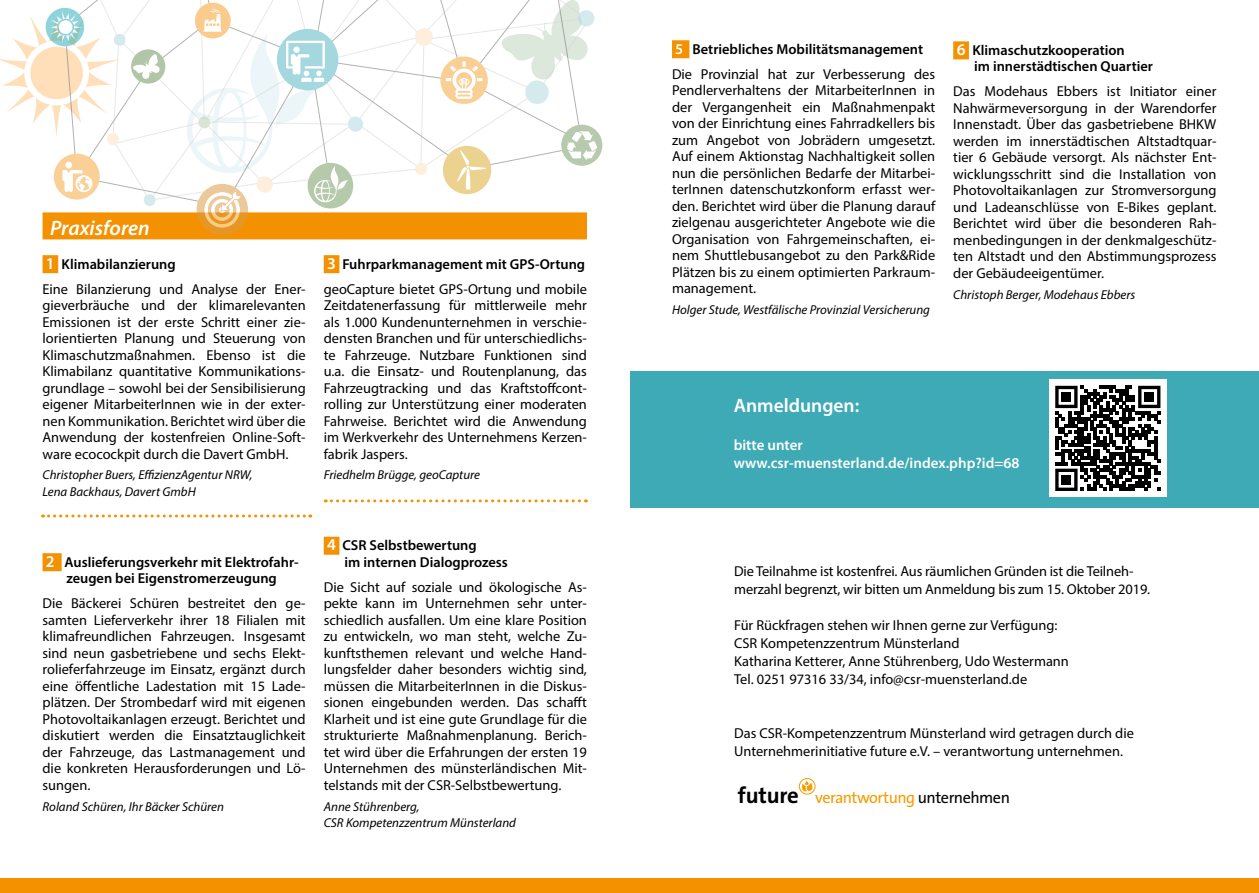
<style>
.page{position:relative;width:1259px;height:893px;background:#fff}
.page>*{position:absolute;margin:0;border:0;box-sizing:border-box;transform-origin:0 0}
.t1{font:italic 600 21px "Myriad Pro";color:#fff}
.t2{font:600 19.5px "Myriad Pro";color:#fff}
.t3{font:16.2px "The Sans";letter-spacing:-.03em;color:#f59c00}
.t4{font:600 15px/18px "Myriad Pro";color:#fff}
.t5{font:14.4px/16.5px "Myriad Pro";color:#000}
.t6{font:600 14.4px/16.5px "Myriad Pro";color:#000}
.t7{font:italic 12.9px/16.5px "Myriad Pro";color:#000}
.s1{font-weight:600;font-size:16.5px;color:#fff}
.s2{font-weight:600}
.s3{font-size:16.5px;color:#fff}
.s4{font-weight:600;font-size:15px;color:#fff}
.s5{font-weight:700;font-size:22.65px;color:#000}
.s6{color:#000}
</style>
<div class="page">
<div style="left:0;top:878px;width:1259px;height:15px;background:#f39100"></div>
<div style="left:43px;top:212px;width:544px;height:27px;background:#f39100"></div>
<div style="left:43px;top:255px;width:15px;height:18px;background:#f39100"></div>
<div style="left:43px;top:553px;width:19px;height:18px;background:#f39100"></div>
<div style="left:324px;top:255px;width:15px;height:18px;background:#f39100"></div>
<div style="left:324px;top:537px;width:15px;height:18px;background:#f39100"></div>
<div style="left:672px;top:40px;width:17px;height:18px;background:#f39100"></div>
<div style="left:953px;top:41px;width:16px;height:18px;background:#f39100"></div>
<svg style="left:43px;top:514px;width:268px;height:3px"></svg>
<svg style="left:325px;top:499px;width:261px;height:3px"></svg>
<div style="left:561px;top:125px;width:41px;height:41px;background:#b7caad;border-radius:50%"></div>
<div style="left:197px;top:184px;width:51px;height:51px;background:#e69624;border-radius:50%"></div>
<svg style="left:0;top:0;width:597px;height:228px"></svg>
<svg style="left:800px;top:779px;width:14px;height:13px"></svg>
<div style="left:799px;top:778px;width:16px;height:17px;border:1px solid #f59c00;border-radius:50%"></div>
<div style="left:630px;top:371px;width:629px;height:137px;background:#3eaab6"></div>
<div style="left:1049px;top:379px;width:117px;height:118px;background:#fff"></div>
<svg style="left:1055px;top:386px;width:105px;height:105px"></svg>
<div style="left:1061px;top:392px;width:10px;height:10px;background:#000"></div>
<div style="left:1144px;top:392px;width:10px;height:10px;background:#000"></div>
<div style="left:1061px;top:475px;width:10px;height:10px;background:#000"></div>
<h1 class="t1" style="left:50px;top:215px;width:101px">Praxisforen</h1>
<p class="t5" style="left:43px;top:251px;width:265px;line-height:25px"><span class="s1">1</span> <span class="s2">Klimabilanzierung<br></span>Eine Bilanzierung und Analyse der Ener-</p>
<p class="t5" style="left:43px;top:297px;width:265px;text-align:justify">gieverbräuche und der klimarelevanten Emissionen ist der erste Schritt einer zie&shy;lorientierten Planung und Steuerung von Klimaschutzmaßnahmen. Ebenso ist die Klimabilanz quantitative Kommunikations&shy;grundlage – sowohl bei der Sensibilisierung eigener MitarbeiterInnen wie in der exter&shy;nen Kommunikation. Berichtet wird über die Anwendung der kostenfreien Online-Soft&shy;ware ecocockpit durch die Davert GmbH.</p>
<p class="t7" style="left:43px;top:467px;width:211px">Christopher Buers, EffizienzAgentur NRW,<br>Lena Backhaus, Davert GmbH</p>
<p class="t6" style="left:46px;top:553px;width:254px;text-align:center"><span class="s3">2</span> Auslieferungsverkehr mit Elektrofahr&shy;zeugen bei Eigenstromerzeugung</p>
<p class="t5" style="left:43px;top:595px;width:265px;text-align:justify">Die Bäckerei Schüren bestreitet den ge&shy;samten Lieferverkehr ihrer 18 Filialen mit klimafreundlichen Fahrzeugen. Insgesamt sind neun gasbetriebene und sechs Elekt&shy;rolieferfahrzeuge im Einsatz, ergänzt durch eine öffentliche Ladestation mit 15 Lade&shy;plätzen. Der Strombedarf wird mit eigenen Photovoltaikanlagen erzeugt. Berichtet und diskutiert werden die Einsatztauglichkeit der Fahrzeuge, das Lastmanagement und die konkreten Herausforderungen und Lö&shy;sungen.</p>
<p class="t7" style="left:43px;top:798px;width:183px">Roland Schüren, Ihr Bäcker Schüren</p>
<p class="t5" style="left:324px;top:251px;width:265px;line-height:25px"><span class="s1">3</span> <span class="s2">Fuhrparkmanagement mit GPS-Ortung </span>geoCapture bietet GPS-Ortung und mobile</p>
<p class="t5" style="left:324px;top:297px;width:265px;text-align:justify">Zeitdatenerfassung für mittlerweile mehr als 1.000 Kundenunternehmen in verschie&shy;densten Branchen und für unterschiedlichs&shy;te Fahrzeuge. Nutzbare Funktionen sind u.a. die Einsatz- und Routenplanung, das Fahrzeugtracking und das Kraftstoffcont&shy;rolling zur Unterstützung einer moderaten Fahrweise. Berichtet wird die Anwendung im Werkverkehr des Unternehmens Kerzen&shy;fabrik Jaspers.</p>
<p class="t7" style="left:324px;top:467px;width:158px">Friedhelm Brügge, geoCapture</p>
<p class="t6" style="left:345px;top:537px;width:165px;text-indent:-17px"><span class="s3">4</span> CSR Selbstbewertung<br>im internen Dialogprozess</p>
<p class="t5" style="left:324px;top:578px;width:265px;text-align:justify">Die Sicht auf soziale und ökologische As&shy;pekte kann im Unternehmen sehr unter&shy;schiedlich ausfallen. Um eine klare Position zu entwickeln, wo man steht, welche Zu&shy;kunftsthemen relevant und welche Hand&shy;lungsfelder daher besonders wichtig sind, müssen die MitarbeiterInnen in die Diskus&shy;sionen eingebunden werden. Das schafft Klarheit und ist eine gute Grundlage für die strukturierte Maßnahmenplanung. Berich&shy;tet wird über die Erfahrungen der ersten 19<br>Unternehmen des münsterländischen Mit&shy;telstands mit der CSR-Selbstbewertung.</p>
<p class="t7" style="left:324px;top:798px;width:194px">Anne Stührenberg,<br>CSR Kompetenzzentrum Münsterland</p>
<p class="t5" style="left:672px;top:36px;width:265px;line-height:25px"><span class="s4">5</span> <span class="s2">Betriebliches Mobilitätsmanagement<br></span>Die Provinzial hat zur Verbesserung des</p>
<p class="t5" style="left:672px;top:82px;width:265px;text-align:justify">Pendlerverhaltens der MitarbeiterInnen in der Vergangenheit ein Maßnahmenpakt von der Einrichtung eines Fahrradkellers bis zum Angebot von Jobrädern umgesetzt.<br>Auf einem Aktionstag Nachhaltigkeit sollen nun die persönlichen Bedarfe der Mitarbei&shy;terInnen datenschutzkonform erfasst wer&shy;den. Berichtet wird über die Planung darauf zielgenau ausgerichteter Angebote wie die Organisation von Fahrgemeinschaften, ei&shy;nem Shuttlebusangebot zu den Park&amp;Ride Plätzen bis zu einem optimierten Parkraum&shy;management.</p>
<p class="t7" style="left:672px;top:301px;width:259px">Holger Stude, Westfälische Provinzial Versicherung</p>
<p class="t6" style="left:974px;top:41px;width:180px;text-indent:-17px"><span class="s3">6</span> Klimaschutzkooperation<br>im innerstädtischen Quartier</p>
<p class="t5" style="left:953px;top:83px;width:265px;text-align:justify">Das Modehaus Ebbers ist Initiator einer Nahwärmeversorgung in der Warendorfer Innenstadt. Über das gasbetriebene BHKW werden im innerstädtischen Altstadtquar&shy;tier 6 Gebäude versorgt. Als nächster Ent&shy;wicklungsschritt sind die Installation von Photovoltaikanlagen zur Stromversorgung und Ladeanschlüsse von E-Bikes geplant.<br>Berichtet wird über die besonderen Rah&shy;menbedingungen in der denkmalgeschütz&shy;ten Altstadt und den Abstimmungsprozess der Gebäudeeigentümer.</p>
<p class="t7" style="left:953px;top:286px;width:183px">Christoph Berger, Modehaus Ebbers</p>
<h2 class="t2" style="left:733px;top:393px;width:127px">Anmeldungen:</h2>
<p class="t4" style="left:733px;top:436px;width:287px">bitte unter www.csr-muensterland.de/index.php?id=68</p>
<p class="t5" style="left:734px;top:562px;width:417px;line-height:18px">Die Teilnahme ist kostenfrei. Aus räumlichen Gründen ist die Teilneh&shy;merzahl begrenzt, wir bitten um Anmeldung bis zum 15. Oktober 2019.</p>
<p class="t5" style="left:734px;top:616px;width:336px;line-height:18px">Für Rückfragen stehen wir Ihnen gerne zur Verfügung:<br>CSR Kompetenzzentrum Münsterland<br>Katharina Ketterer, Anne Stührenberg, Udo Westermann Tel. 0251 97316 33/34, info@csr-muensterland.de</p>
<p class="t5" style="left:734px;top:724px;width:401px;line-height:18px">Das CSR-Kompetenzzentrum Münsterland wird getragen durch die<br>Unternehmerinitiative future e.V. – verantwortung unternehmen.</p>
<p class="t3" style="left:738px;top:784px;width:273px"><span class="s5">future</span> verantwortun¤ <span class="s6">unternehmen</span></p>
</div>
